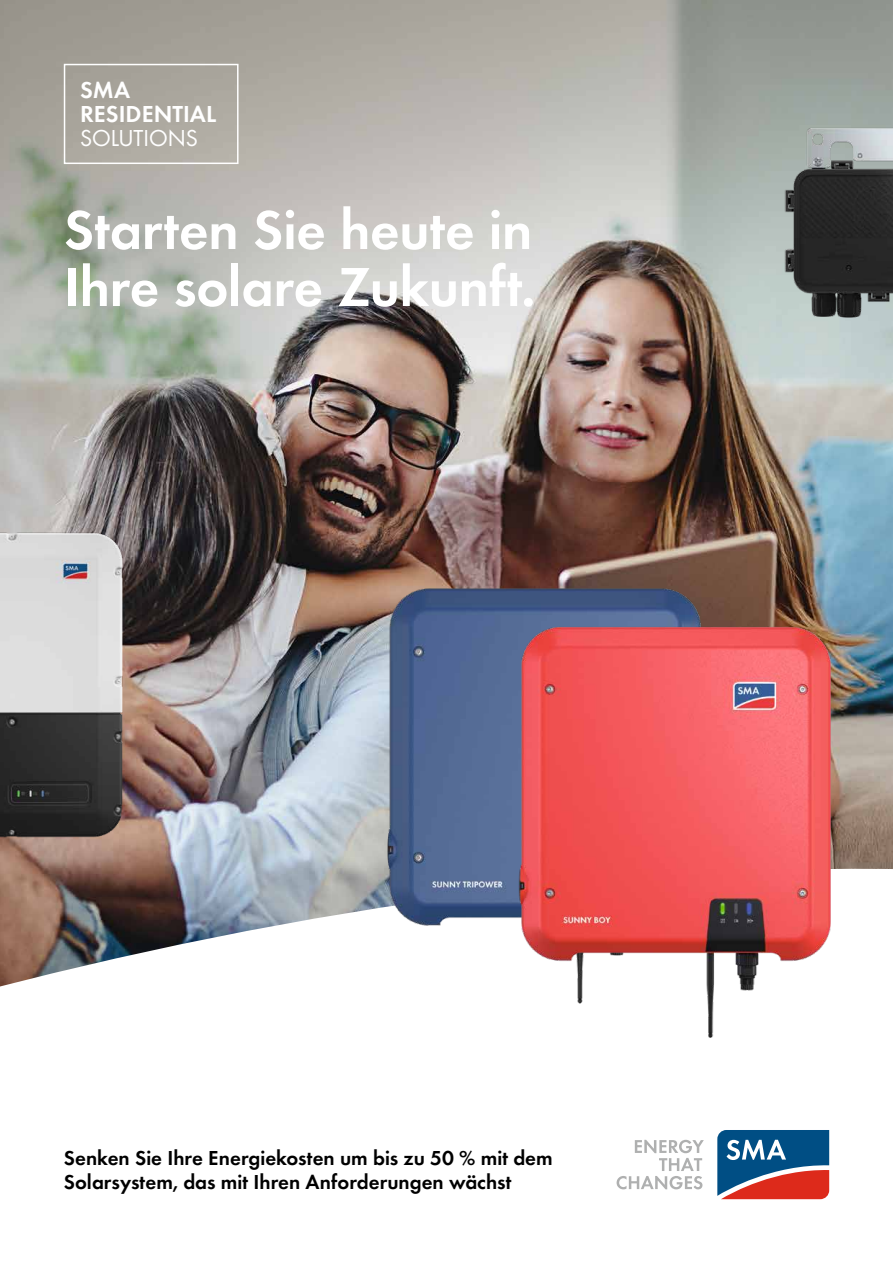
<style>
.page{position:relative;width:893px;height:1263px;background:#fff}
.page>*{position:absolute;margin:0;border:0;box-sizing:border-box;transform-origin:0 0}
.t1{font:600 57px/57px "SMA Futura Global";letter-spacing:-.005em;color:#fff}
.t2{font:600 24px/24px "SMA Futura Global";color:#fff}
.t3{font:24px "SMA Futura Global";letter-spacing:-.005em;color:#fff}
.t4{font:600 21px/24px "SMA Futura Global";color:#000}
</style>
<div class="page">
<img style="left:0;top:0;width:893px;height:855px">
<svg style="left:0;top:855px;width:893px;height:345px"></svg>
<img style="left:241px;top:536px;width:586px;height:567px">
<img style="left:0;top:514px;width:221px;height:352px">
<img style="left:708px;top:89px;width:185px;height:253px">
<img style="left:503px;top:605px;width:345px;height:448px">
<svg style="left:717px;top:1130px;width:112px;height:69px;background:#615e79"></svg>
<svg style="left:617px;top:1140px;width:87px;height:49px"></svg>
<div style="left:64px;top:64px;width:175px;height:100px;border:2px solid #fff"></div>
<p class="t2" style="left:80px;top:78px;width:138px">SMA<br>RESIDENTIAL</p>
<p class="t3" style="left:80px;top:124px;width:119px">SOLUTIONS</p>
<h1 class="t1" style="left:64px;top:201px;width:473px">Starten Sie heute in<br>Ihre solare Zukunft.</h1>
<p class="t4" style="left:64px;top:1146px;width:491px">Senken Sie Ihre Energiekosten um bis zu 50 % mit dem<br>Solarsystem, das mit Ihren Anforderungen wächst</p>
</div>
